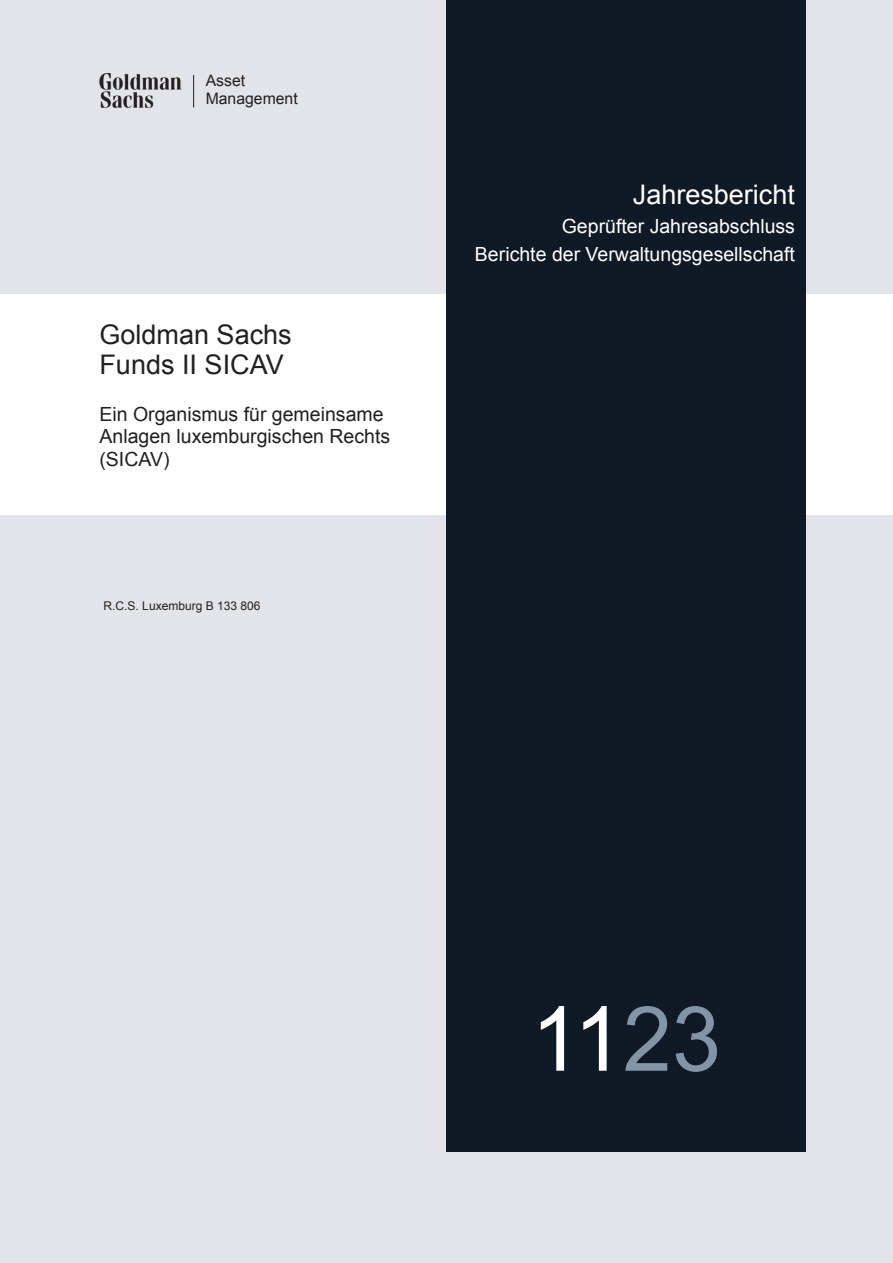
<style>
.page{position:relative;width:893px;height:1263px;background:#fff}
.page>*{position:absolute;margin:0;border:0;box-sizing:border-box;transform-origin:0 0}
.t1{font:90px "Arial";color:#fff}
.t2{font:27px/30.8px "Arial";color:#231f20}
.t3{font:27px "Arial";color:#fff}
.t4{font:19.5px/22.5px "Arial";color:#231f20}
.t5{font:19.5px/28.5px "Arial";color:#fff;text-align:right}
.t6{font:15.75px/17.2px "Arial";color:#231f20}
.t7{font:12px "Arial";color:#231f20}
.s1{color:#8394a7}
</style>
<div class="page">
<div style="left:0;top:516px;width:891px;height:747px;background:#e2e4e9"></div>
<div style="left:0;top:0;width:891px;height:293px;background:#e2e4e9"></div>
<img style="left:99px;top:73px;width:82px;height:35px">
<hr style="left:193px;top:75px;width:1px;height:32px;background:#231f20">
<div style="left:446px;top:0;width:359px;height:1151px;background:#101926"></div>
<p class="t6" style="left:206px;top:72px;width:93px">Asset<br>Management</p>
<h2 class="t2" style="left:99px;top:319px;width:194px">Goldman Sachs<br>Funds II SICAV</h2>
<p class="t4" style="left:99px;top:403px;width:292px">Ein Organismus für gemeinsame<br>Anlagen luxemburgischen Rechts (SICAV)</p>
<p class="t7" style="left:104px;top:598px;width:158px">R.C.S. Luxemburg B 133 806</p>
<h2 class="t3" style="left:632px;top:177px;width:164px">Jahresbericht</h2>
<p class="t5" style="left:474px;top:212px;width:321px">Geprüfter Jahresabschluss<br>Berichte der Verwaltungsgesellschaft</p>
<h1 class="t1" style="left:531px;top:980px;width:191px">11<span class="s1">23</span></h1>
</div>
